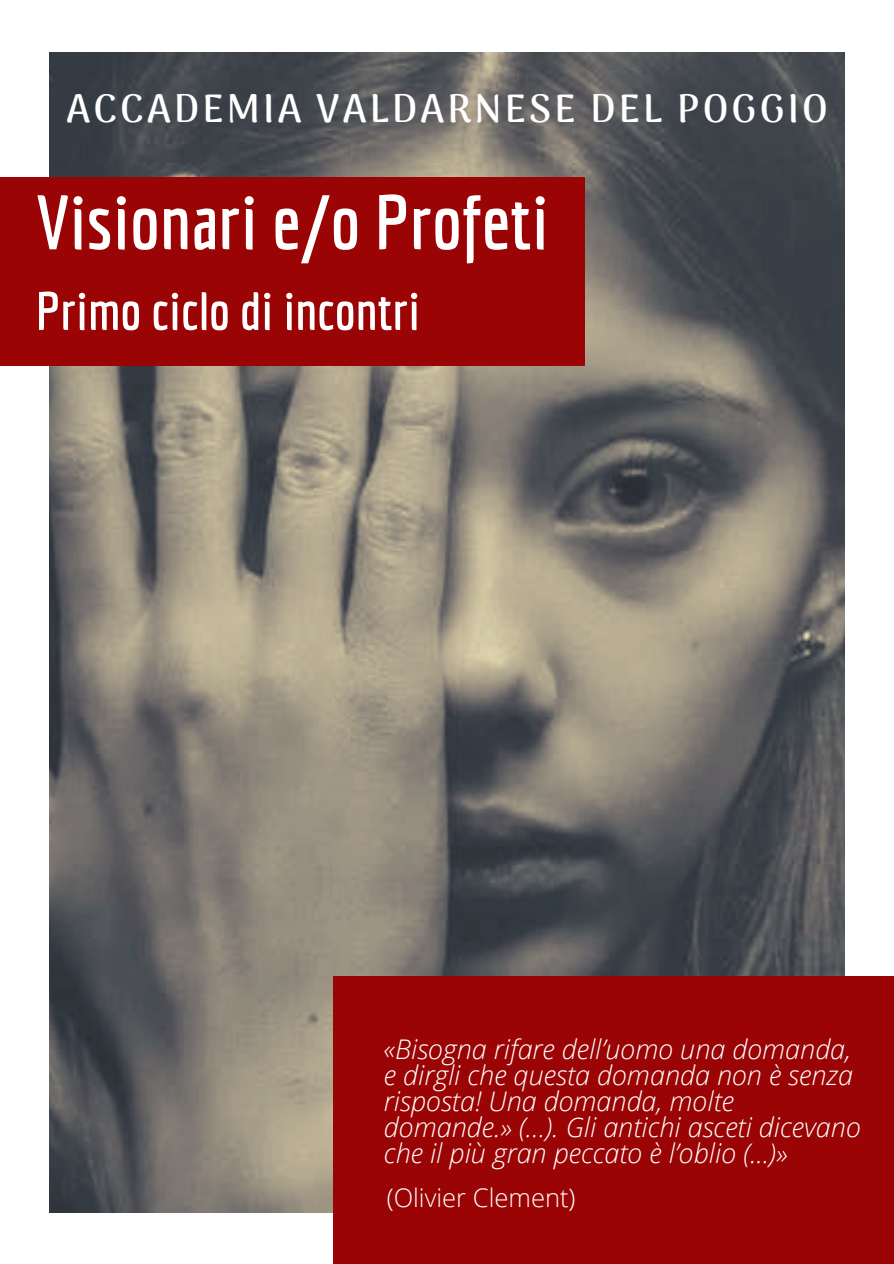
<style>
.page{position:relative;width:894px;height:1264px;background:#fff}
.page>*{position:absolute;margin:0;border:0;box-sizing:border-box;transform-origin:0 0}
.t1{font:700 75px "Economica";color:#fff}
.t2{font:700 52.5px "Economica";color:#fff}
.t3{font:700 39px "Arima Madurai";letter-spacing:.08em;color:#fff}
.t4{font:italic 300 27px/26px "Open Sans";color:#fff}
.t5{font:300 25.5px "Open Sans";color:#fff}
</style>
<div class="page">
<img style="left:49px;top:52px;width:795px;height:1160px">
<div style="left:333px;top:976px;width:560px;height:287px;background:#9b0404"></div>
<div style="left:0;top:177px;width:585px;height:188px;background:#9b0404"></div>
<h3 class="t3" style="left:66px;top:86px;width:763px">ACCADEMIA VALDARNESE DEL POGGIO</h3>
<h1 class="t1" style="left:36px;top:178px;width:514px">Visionari e/o Profeti</h1>
<h2 class="t2" style="left:36px;top:280px;width:385px">Primo ciclo di incontri</h2>
<p class="t4" style="left:384px;top:1035px;width:478px">«Bisogna rifare dell’uomo una domanda, e dirgli che questa domanda non è senza risposta! Una domanda, molte domande.» (…). Gli antichi asceti dicevano che il più gran peccato è l’oblio (...)»</p>
<p class="t5" style="left:386px;top:1179px;width:190px">(Olivier Clement)</p>
</div>
